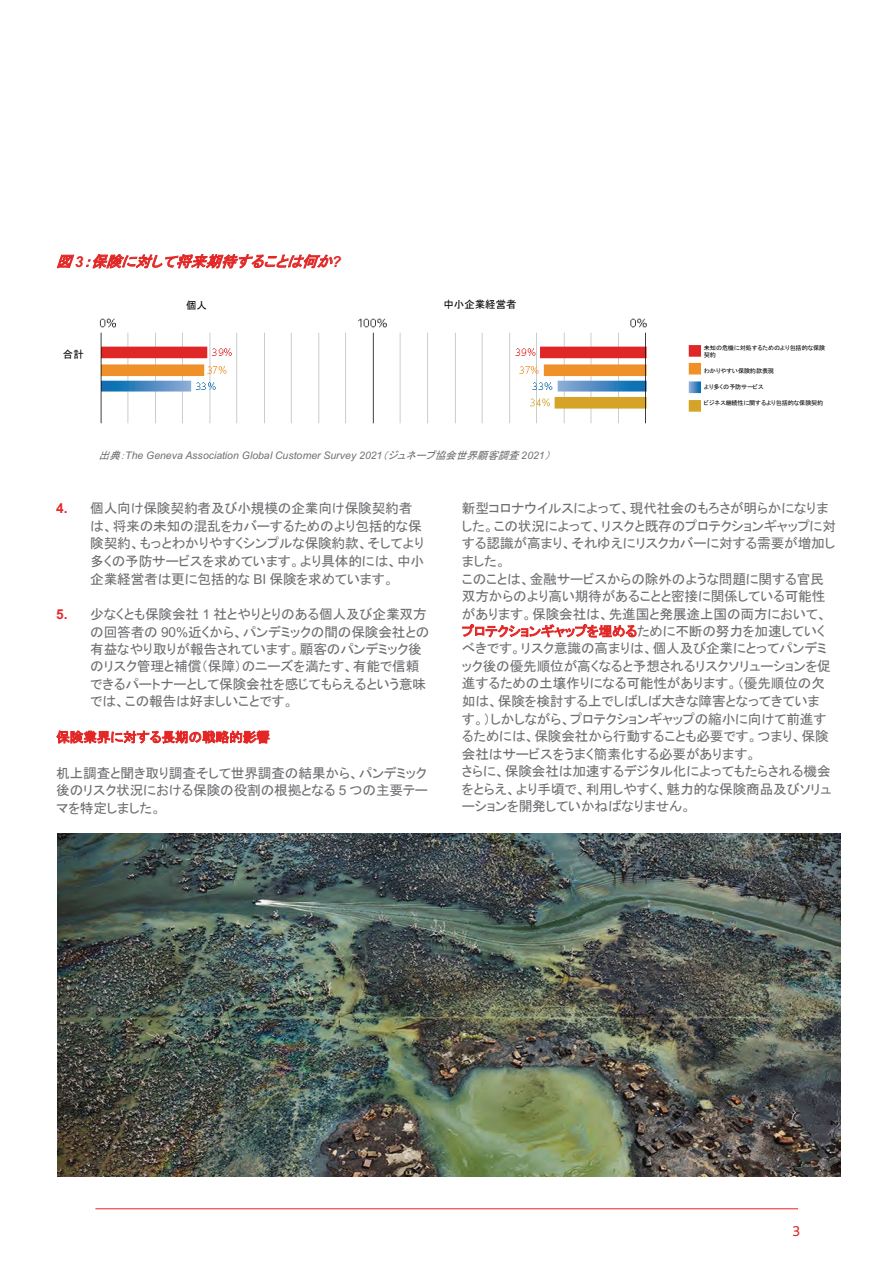
<style>
.page{position:relative;width:893px;height:1263px;background:#fff}
.page>*{position:absolute;margin:0;border:0;box-sizing:border-box;transform-origin:0 0}
.t1{font:15px "Bliss 2";color:#d62b27}
.t2{font:italic 14.85px "MS P Gothic";color:#e22826}
.t3{font:13.65px/17.5px "MS P Gothic";letter-spacing:-.015em;color:#6e6f72}
.t4{font:13.35px "MS P Gothic";letter-spacing:-.005em;color:#e22826}
.t5{font:13.35px "MS P Gothic";letter-spacing:-.01em;color:#e32726}
.t6{font:italic 10.5px "Arial";letter-spacing:-.005em;color:#6e6f72}
.t7{font:10.5px "MS P Gothic";color:#040503}
.t8{font:6.15px/7.5px "MS P Gothic";color:#040503}
.s1{font-family:"Arial";font-weight:700;font-size:15.15px}
.s2{font-family:"MS P Gothic"}
.s3{font-family:"Arial";font-weight:700;color:#e22826}
.s4{font-family:"Arial"}
.s5{font-size:13.65px;color:#6e6f72}
</style>
<div class="page">
<hr style="left:95px;top:1208px;width:703px;height:1px;background:#ee1f23">
<img style="left:99px;top:318px;width:602px;height:106px">
<img style="left:57px;top:833px;width:783px;height:343px">
<p class="t2" style="left:56px;top:254px;width:286px">図 <span class="s1">3</span> ：保険に対して将来期待することは何か<span class="s1">?</span></p>
<p class="t7" style="left:63px;top:349px;width:22px">合計</p>
<p class="t7" style="left:186px;top:300px;width:22px">個人</p>
<p class="t7" style="left:443px;top:299px;width:75px">中小企業経営者</p>
<p class="t6" style="left:99px;top:448px;width:456px"><span class="s2">出典：</span>The Geneva Association Global Customer Survey 2021<span class="s2">（ジュネーブ協会世界顧客調査</span>2021<span class="s2">）</span></p>
<p class="t8" style="left:704px;top:344px;width:123px">未知の危機に対処するためのより包括的な保険契約</p>
<p class="t8" style="left:704px;top:367px;width:72px">わかりやすい保険約款表現</p>
<p class="t8" style="left:704px;top:383px;width:61px">より多くの予防サービス</p>
<p class="t8" style="left:704px;top:399px;width:121px">ビジネス継続性に関するより包括的な保険契約</p>
<p class="t3" style="left:90px;top:500px;width:336px;text-indent:-34px"><span class="s3">4.</span> 個人向け保険契約者及び小規模の企業向け保険契約者は、将来の未知の混乱をカバーするためのより包括的な保険契約、もっとわかりやすくシンプルな保険約款、そしてより多くの予防サービスを求めています。より具体的には、中小企業経営者は更に包括的な <span class="s4">BI</span> 保険を求めています。</p>
<p class="t3" style="left:90px;top:605px;width:341px;text-indent:-34px"><span class="s3">5.</span> 少なくとも保険会社 <span class="s4">1</span> 社とやりとりのある個人及び企業双方の回答者の <span class="s4">90%</span>近くから、パンデミックの間の保険会社との有益なやり取りが報告されています。顧客のパンデミック後のリスク管理と補償（保障）のニーズを満たす、有能で信頼できるパートナーとして保険会社を感じてもらえるという意味では、この報告は好ましいことです。</p>
<p class="t5" style="left:56px;top:730px;width:215px">保険業界に対する長期の戦略的影響</p>
<p class="t3" style="left:56px;top:764px;width:373px;text-align:justify">机上調査と聞き取り調査そして世界調査の結果から、パンデミック後のリスク状況における保険の役割の根拠となる <span class="s4">5</span> つの主要テーマを特定しました。</p>
<p class="t3" style="left:462px;top:500px;width:376px">新型コロナウイルスによって、現代社会のもろさが明らかになりました。この状況によって、リスクと既存のプロテクションギャップに対する認識が高まり、それゆえにリスクカバーに対する需要が増加しました。<br>このことは、金融サービスからの除外のような問題に関する官民双方からのより高い期待があることと密接に関係している可能性があります。保険会社は、先進国と発展途上国の両方において、</p>
<p class="t4" style="left:462px;top:624px;width:364px">プロテクションギャップを埋める<span class="s5">ために不断の努力を加速していく</span></p>
<p class="t3" style="left:462px;top:640px;width:371px">べきです。リスク意識の高まりは、個人及び企業にとってパンデミック後の優先順位が高くなると予想されるリスクソリューションを促進するための土壌作りになる可能性があります。（優先順位の欠如は、保険を検討する上でしばしば大きな障害となってきています。）しかしながら、プロテクションギャップの縮小に向けて前進するためには、保険会社から行動することも必要です。つまり、保険会社はサービスをうまく簡素化する必要があります。<br>さらに、保険会社は加速するデジタル化によってもたらされる機会をとらえ、より手頃で、利用しやすく、魅力的な保険商品及びソリューションを開発していかねばなりません。</p>
<p class="t1" style="left:793px;top:1221px;width:10px">3</p>
</div>
